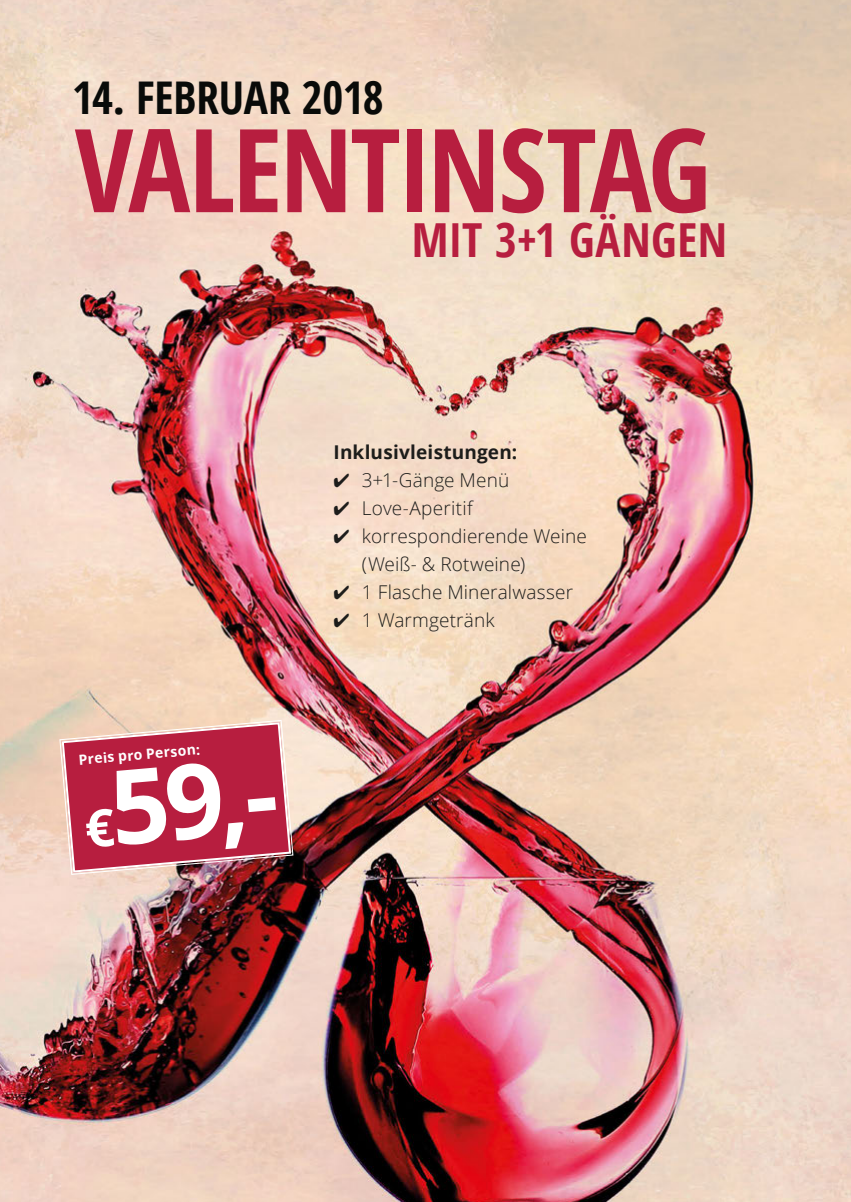
<style>
.page{position:relative;width:851px;height:1202px;background:#fff}
.page>*{position:absolute;margin:0;border:0;box-sizing:border-box;transform-origin:0 0}
.t1{font:700 condensed 115.8px "Open Sans";letter-spacing:-.025em;color:#b71e3f}
.t2{font:700 103.6px "Open Sans";color:#fff}
.t3{font:700 condensed 47px "Open Sans";letter-spacing:.01em;color:#b71e3f}
.t4{font:700 condensed 45.2px "Open Sans";letter-spacing:-.005em;color:#090b09}
.t5{font:300 19px/28px "Open Sans";letter-spacing:.01em;color:#1d1d1b}
.t6{font:700 19px "Open Sans";letter-spacing:.01em;color:#1d1d1b}
.t7{font:700 14px "Open Sans";color:#fff}
.s1{font-size:51.8px}
</style>
<div class="page">
<img style="left:0;top:0;width:850px;height:1202px">
<svg style="left:59px;top:720px;width:234px;height:155px;background:#bf445b"></svg>
<h3 class="t4" style="left:72px;top:66px;width:313px">14. FEBRUAR 2018</h3>
<h1 class="t1" style="left:75px;top:89px;width:637px">VALENTINSTAG</h1>
<h3 class="t3" style="left:411px;top:207px;width:317px">MIT 3+1 GÄNGEN</h3>
<p class="t7" style="left:78px;top:750px;width:123px;rotate:-5deg">Preis pro Person:</p>
<h2 class="t2" style="left:77px;top:737px;width:196px;rotate:-5deg"><span class="s1">€</span>59,-</h2>
<p class="t6" style="left:333px;top:439px;width:185px">Inklusivleistungen:</p>
<p class="t5" style="left:333px;top:466px;width:177px">✔ 3+1-Gänge Menü</p>
<p class="t5" style="left:333px;top:494px;width:141px">✔ Love-Aperitif</p>
<p class="t5" style="left:362px;top:522px;width:226px;text-indent:-28px">✔ korrespondierende Weine (Weiß- &amp; Rotweine)</p>
<p class="t5" style="left:333px;top:578px;width:241px">✔ 1 Flasche Mineralwasser</p>
<p class="t5" style="left:333px;top:606px;width:162px">✔ 1 Warmgetränk</p>
</div>
